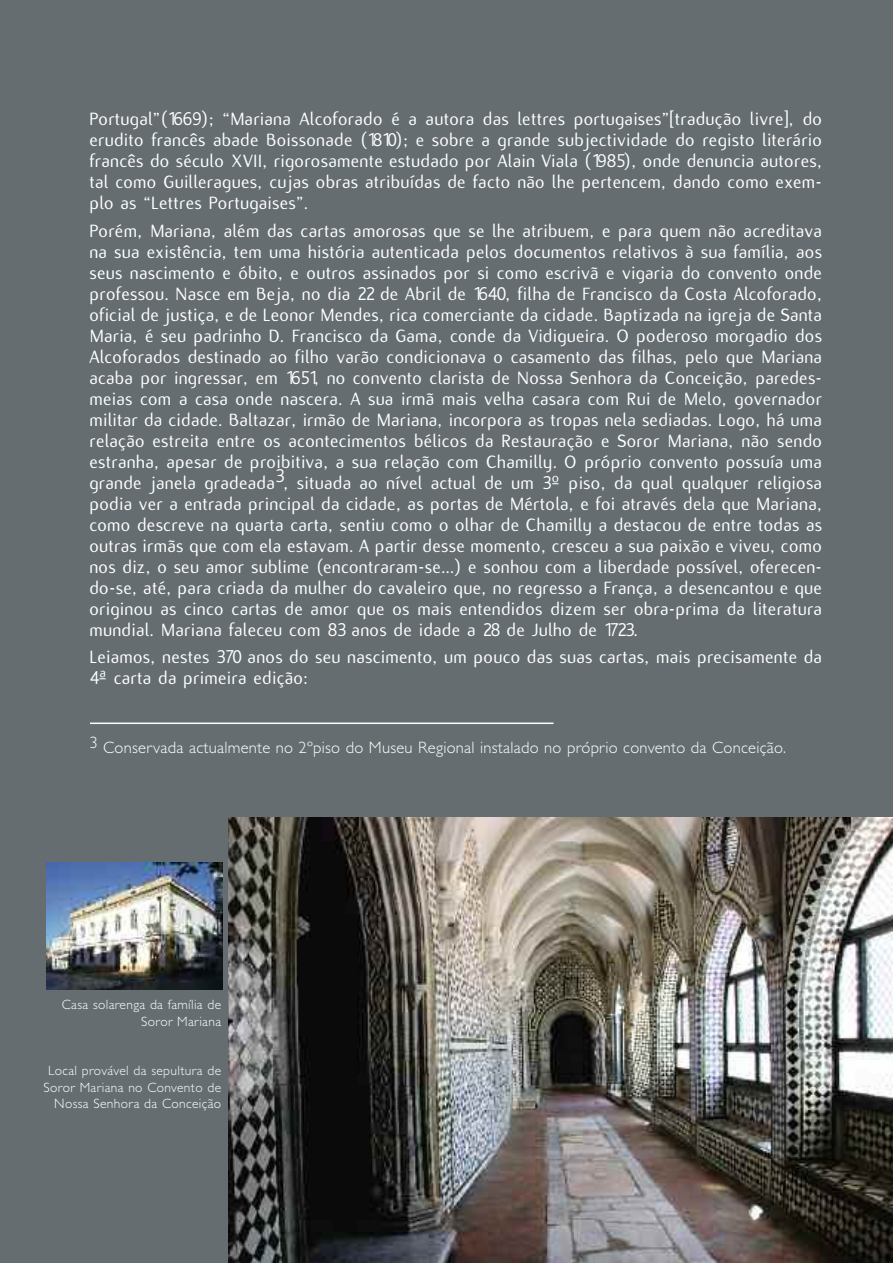
<style>
.page{position:relative;width:893px;height:1263px;background:#656d70}
.page>*{position:absolute;margin:0;border:0;box-sizing:border-box;transform-origin:0 0}
.t1{font:19.5px/21px "Flux";letter-spacing:.015em;color:#fff;text-align:justify}
.t2{font:300 16.5px "Gill Sans";letter-spacing:.015em;color:#fff}
.t3{font:300 13.5px/16.5px "Gill Sans";letter-spacing:.025em;color:#fff;text-align:right}
</style>
<div class="page">
<img style="left:47px;top:862px;width:175px;height:127px">
<img style="left:228px;top:817px;width:665px;height:446px">
<hr style="left:90px;top:722px;width:464px;height:2px;background:#fff">
<p class="t1" style="left:89px;top:108px;width:734px">Portugal”(1669); “Mariana Alcoforado é a autora das lettres portugaises”[tradução livre], do erudito francês abade Boissonade (1810); e sobre a grande subjectividade do registo literário francês do século XVII, rigorosamente estudado por Alain Viala (1985), onde denuncia autores, tal como Guilleragues, cujas obras atribuídas de facto não lhe pertencem, dando como exem&shy;plo as “Lettres Portugaises”.</p>
<p class="t1" style="left:89px;top:219px;width:734px">Porém, Mariana, além das cartas amorosas que se lhe atribuem, e para quem não acreditava na sua existência, tem uma história autenticada pelos documentos relativos à sua família, aos seus nascimento e óbito, e outros assinados por si como escrivã e vigaria do convento onde professou. Nasce em Beja, no dia 22 de Abril de 1640, filha de Francisco da Costa Alcoforado, oficial de justiça, e de Leonor Mendes, rica comerciante da cidade. Baptizada na igreja de Santa Maria, é seu padrinho D. Francisco da Gama, conde da Vidigueira. O poderoso morgadio dos Alcoforados destinado ao filho varão condicionava o casamento das filhas, pelo que Mariana acaba por ingressar, em 1651, no convento clarista de Nossa Senhora da Conceição, paredes&shy;meias com a casa onde nascera. A sua irmã mais velha casara com Rui de Melo, governador militar da cidade. Baltazar, irmão de Mariana, incorpora as tropas nela sediadas. Logo, há uma relação estreita entre os acontecimentos bélicos da Restauração e Soror Mariana, não sendo estranha, apesar de proibitiva, a sua relação com Chamilly. O próprio convento possuía uma grande janela gradeada3, situada ao nível actual de um 3º piso, da qual qualquer religiosa podia ver a entrada principal da cidade, as portas de Mértola, e foi através dela que Mariana, como descreve na quarta carta, sentiu como o olhar de Chamilly a destacou de entre todas as outras irmãs que com ela estavam. A partir desse momento, cresceu a sua paixão e viveu, como nos diz, o seu amor sublime (encontraram-se…) e sonhou com a liberdade possível, oferecen&shy;do-se, até, para criada da mulher do cavaleiro que, no regresso a França, a desencantou e que originou as cinco cartas de amor que os mais entendidos dizem ser obra-prima da literatura mundial. Mariana faleceu com 83 anos de idade a 28 de Julho de 1723.</p>
<p class="t1" style="left:89px;top:646px;width:734px">Leiamos, nestes 370 anos do seu nascimento, um pouco das suas cartas, mais precisamente da<br>4ª carta da primeira edição:</p>
<p class="t2" style="left:89px;top:742px;width:698px">3 Conservada actualmente no 2ºpiso do Museu Regional instalado no próprio convento da Conceição.</p>
<p class="t3" style="left:62px;top:998px;width:161px">Casa solarenga da família de<br>Soror Mariana</p>
<p class="t3" style="left:44px;top:1064px;width:179px">Local provável da sepultura de<br>Soror Mariana no Convento de<br>Nossa Senhora da Conceição</p>
</div>
